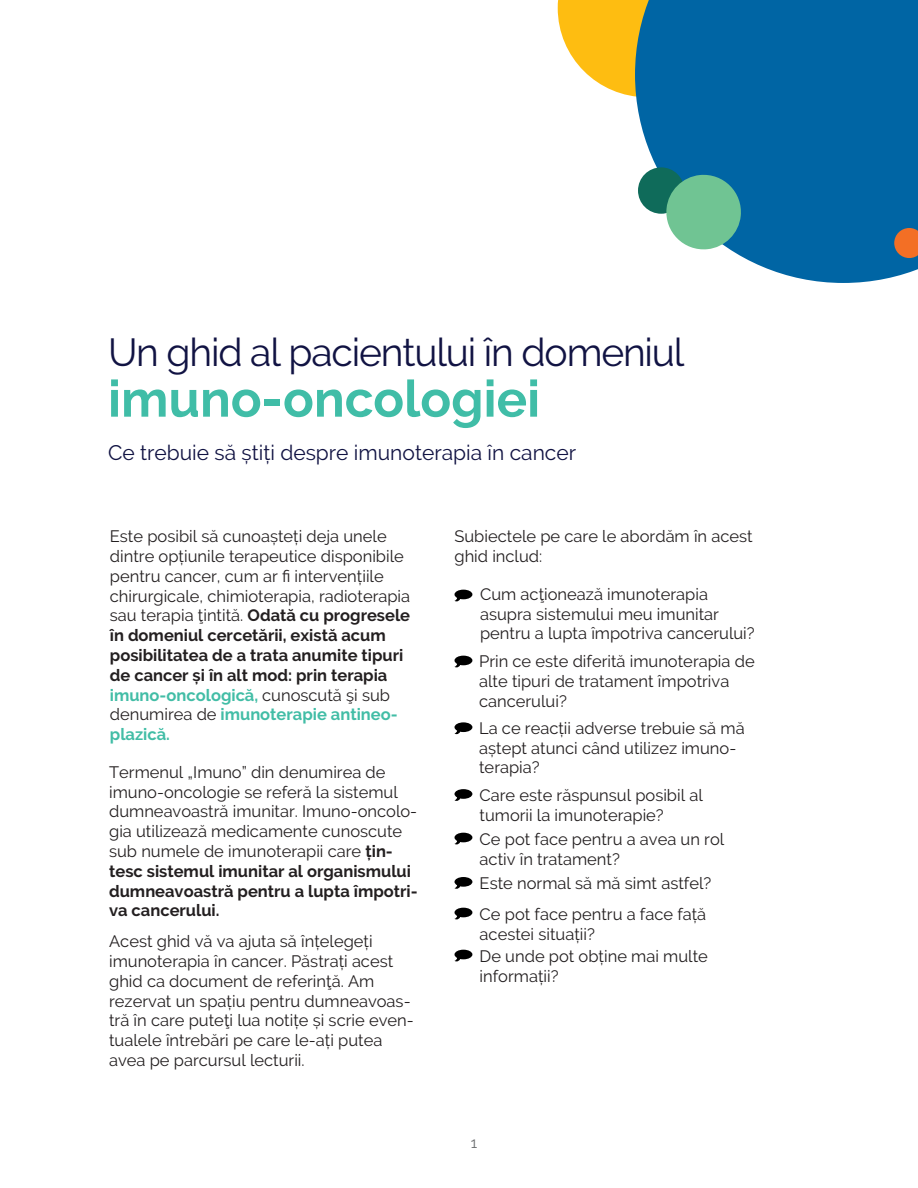
<style>
.page{position:relative;width:918px;height:1188px;background:#fff}
.page>*{position:absolute;margin:0;border:0;box-sizing:border-box;transform-origin:0 0}
.t1{font:700 51px "Raleway";color:#40bda7}
.t2{font:39px "Raleway";letter-spacing:-.03em;color:#111343}
.t3{font:21px "Raleway";color:#111343}
.t4{font:16.5px/19.8px "Raleway";color:#231f20}
.t5{font:15px "Raleway";color:#6d6f71}
.s1{font-weight:700}
.s2{font-weight:700;color:#42bda6}
</style>
<div class="page">
<svg style="left:557px;top:0;width:78px;height:97px"></svg>
<svg style="left:635px;top:0;width:283px;height:283px;background:#1974ab"></svg>
<div style="left:638px;top:167px;width:46px;height:47px;background:#0f6b5a;border-radius:50%"></div>
<svg style="left:894px;top:228px;width:24px;height:30px"></svg>
<svg style="left:664px;top:173px;width:79px;height:79px;background:#68b69c"></svg>
<svg style="left:454px;top:590px;width:18px;height:11px"></svg>
<svg style="left:454px;top:656px;width:18px;height:11px"></svg>
<svg style="left:454px;top:722px;width:18px;height:12px"></svg>
<svg style="left:454px;top:789px;width:18px;height:12px"></svg>
<svg style="left:454px;top:833px;width:18px;height:11px"></svg>
<svg style="left:454px;top:877px;width:18px;height:12px"></svg>
<svg style="left:454px;top:908px;width:18px;height:11px"></svg>
<svg style="left:454px;top:950px;width:18px;height:11px"></svg>
<h2 class="t2" style="left:108px;top:329px;width:578px">Un ghid al pacientului în domeniul</h2>
<h1 class="t1" style="left:108px;top:370px;width:434px">imuno-oncologiei</h1>
<p class="t3" style="left:108px;top:441px;width:470px">Ce trebuie să știți despre imunoterapia în cancer</p>
<p class="t4" style="left:110px;top:526px;width:302px">Este posibil să cunoașteți deja unele dintre opțiunile terapeutice disponibile pentru cancer, cum ar fi intervențiile chirurgicale, chimioterapia, radioterapia sau terapia ţintită. <span class="s1">Odată cu progresele în domeniul cercetării, există acum posibilitatea de a trata anumite tipuri de cancer și în alt mod: prin terapia </span><span class="s2">imuno-oncologică,</span> cunoscută şi sub denumirea de <span class="s2">imunoterapie antineo&shy;plazică.</span></p>
<p class="t4" style="left:109px;top:762px;width:310px">Termenul „Imuno” din denumirea de imuno-oncologie se referă la sistemul dumneavoastră imunitar. Imuno-oncolo&shy;gia utilizează medicamente cunoscute sub numele de imunoterapii care <span class="s1">țin&shy;tesc sistemul imunitar al organismului dumneavoastră pentru a lupta împotri&shy;va cancerului.</span></p>
<p class="t4" style="left:109px;top:931px;width:306px">Acest ghid vă va ajuta să înțelegeți imunoterapia în cancer. Păstrați acest ghid ca document de referinţă. Am rezervat un spațiu pentru dumneavoas&shy;tră în care puteţi lua notițe și scrie even&shy;tualele întrebări pe care le-ați putea avea pe parcursul lecturii.</p>
<p class="t4" style="left:454px;top:526px;width:300px">Subiectele pe care le abordăm în acest ghid includ:</p>
<p class="t4" style="left:480px;top:584px;width:276px">Cum acţionează imunoterapia asupra sistemului meu imunitar pentru a lupta împotriva cancerului?</p>
<p class="t4" style="left:479px;top:651px;width:277px">Prin ce este diferită imunoterapia de alte tipuri de tratament împotriva cancerului?</p>
<p class="t4" style="left:479px;top:718px;width:267px">La ce reacții adverse trebuie să mă aștept atunci când utilizez imuno&shy;terapia?</p>
<p class="t4" style="left:480px;top:785px;width:225px">Care este răspunsul posibil al tumorii la imunoterapie?</p>
<p class="t4" style="left:480px;top:829px;width:246px">Ce pot face pentru a avea un rol activ în tratament?</p>
<p class="t4" style="left:480px;top:868px;width:233px;line-height:30.6px">Este normal să mă simt astfel?<br>Ce pot face pentru a face față</p>
<p class="t4" style="left:480px;top:924px;width:117px">acestei situații?</p>
<p class="t4" style="left:480px;top:946px;width:230px">De unde pot obține mai multe informații?</p>
<p class="t5" style="left:471px;top:1134px;width:8px">1</p>
</div>
